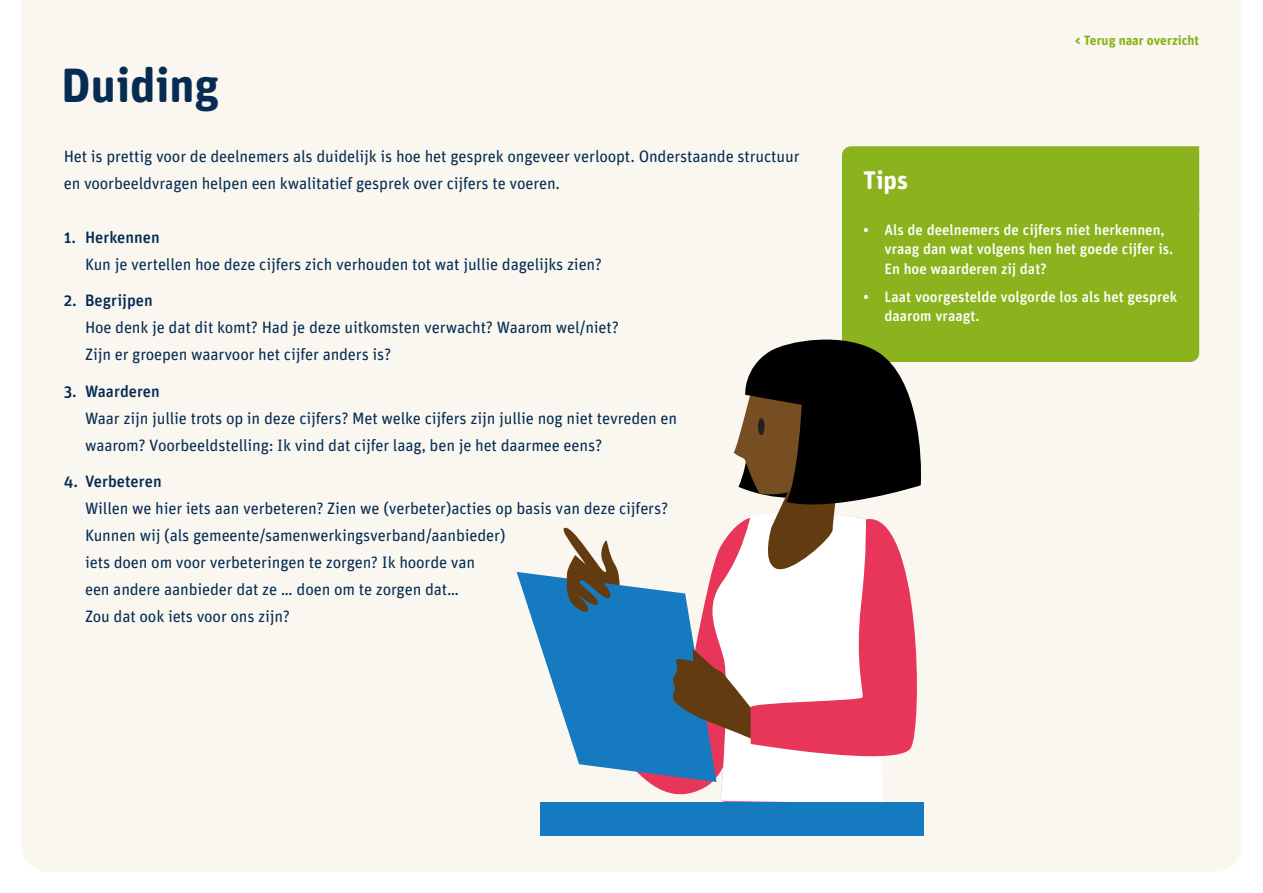
<style>
.page{position:relative;width:1263px;height:893px;background:#fff}
.page>*{position:absolute;margin:0;border:0;box-sizing:border-box;transform-origin:0 0}
.t1{font:700 48px "Unit Rounded Pro";color:#072c54}
.t2{font:700 25.5px "Unit Rounded Pro";color:#fff}
.brood{font:16.5px/27px "Unit Rounded Pro";letter-spacing:-.01em;color:#072c54}
.t3{font:500 15px/19.5px "Unit Rounded Pro";color:#fff}
.t4{font:700 13.5px "Unit Rounded Pro";color:#8bb31d}
.s1{font-weight:500}
</style>
<div class="page">
<div style="left:21px;top:0;width:1221px;height:872px;background:#f9f7f0"></div>
<div style="left:842px;top:146px;width:357px;height:56px;background:#8bb31d"></div>
<div style="left:842px;top:202px;width:357px;height:160px;background:#8bb31d"></div>
<svg style="left:592px;top:782px;width:111px;height:20px;fill:#f9f7f0"></svg>
<svg style="left:703px;top:782px;width:181px;height:20px"></svg>
<div style="left:540px;top:802px;width:384px;height:34px;background:#167ac0"></div>
<svg style="left:517px;top:340px;width:406px;height:442px"></svg>
<p class="t1" style="left:62px;top:51px;width:159px">Duiding</p>
<p class="brood" style="left:64px;top:142px;width:737px">Het is prettig voor de deelnemers als duidelijk is hoe het gesprek ongeveer verloopt. Onderstaande structuur en voorbeeldvragen helpen een kwalitatief gesprek over cijfers te voeren.</p>
<p class="brood" style="left:85px;top:223px;width:518px;text-indent:-21px"><span class="s1">1. Herkennen<br></span>Kun je vertellen hoe deze cijfers zich verhouden tot wat jullie dagelijks zien?</p>
<p class="brood" style="left:85px;top:286px;width:535px;text-indent:-21px"><span class="s1">2. Begrijpen<br></span>Hoe denk je dat dit komt? Had je deze uitkomsten verwacht? Waarom wel/niet?<br>Zijn er groepen waarvoor het cijfer anders is?</p>
<p class="brood" style="left:85px;top:377px;width:594px;text-indent:-21px"><span class="s1">3. Waarderen<br></span>Waar zijn jullie trots op in deze cijfers? Met welke cijfers zijn jullie nog niet tevreden en waarom? Voorbeeldstelling: Ik vind dat cijfer laag, ben je het daarmee eens?</p>
<p class="brood" style="left:85px;top:467px;width:585px;text-indent:-21px"><span class="s1">4. Verbeteren<br></span>Willen we hier iets aan verbeteren? Zien we (verbeter)acties op basis van deze cijfers?<br>Kunnen wij (als gemeente/samenwerkingsverband/aanbieder)<br>iets doen om voor verbeteringen te zorgen? Ik hoorde van<br>een andere aanbieder dat ze … doen om te zorgen dat…<br>Zou dat ook iets voor ons zijn?</p>
<p class="t2" style="left:863px;top:161px;width:46px">Tips</p>
<p class="t4" style="left:1075px;top:30px;width:126px">&lt; Terug naar overzicht</p>
<p class="t3" style="left:884px;top:219px;width:290px;text-indent:-21px">• Als de deelnemers de cijfers niet herkennen, vraag dan wat volgens hen het goede cijfer is.<br>En hoe waarderen zij dat?</p>
<p class="t3" style="left:884px;top:286px;width:294px;text-indent:-21px">• Laat voorgestelde volgorde los als het gesprek daarom vraagt.</p>
</div>
